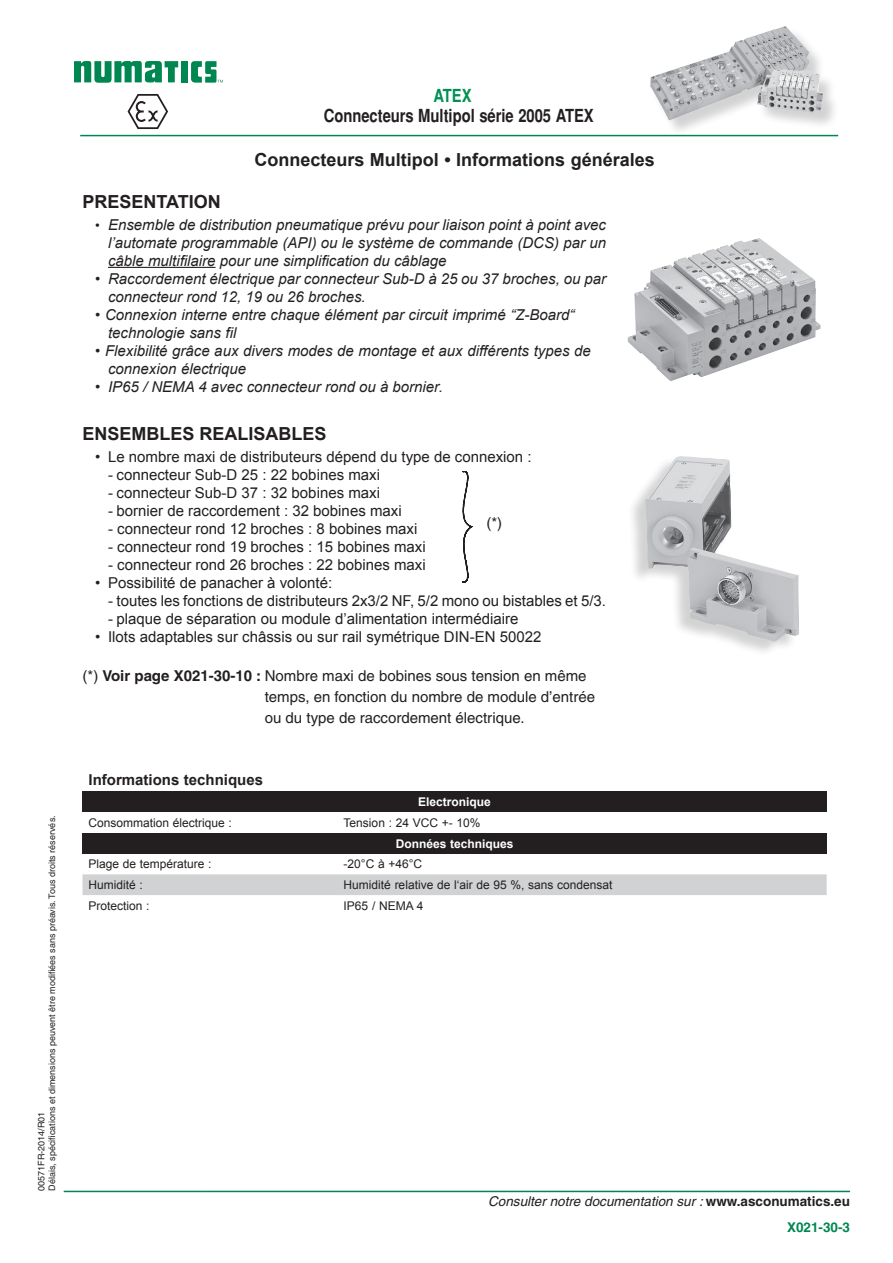
<style>
.page{position:relative;width:893px;height:1263px;background:#fff}
.page>*{position:absolute;margin:0;border:0;box-sizing:border-box;transform-origin:0 0}
.Ueberschrift_2{font:700 18px "Arial";color:#231f20}
.t1{font:700 condensed 18px "Helvetica";color:#231f20}
.t2{font:700 condensed 18px "Helvetica";color:#009055}
.t3{font:15px "Arial";color:#231f20}
.t4{font:italic 15px/18px "Arial";color:#231f20}
.t5{font:15px/21px "Helvetica";color:#231f20}
.t6{font:700 15px "Arial";color:#231f20}
.t7{font:italic 13.5px/26px "Helvetica";color:#231f20;text-align:right}
.t8{font:12px "Arial";color:#231f20}
.t9{font:700 12px "Arial";color:#fff}
.t10{font:9px "Helvetica";color:#231f20}
.s1{font-size:13.5px}
.s2{font-style:italic}
.s3{font-weight:700}
.s4{font-weight:700;font-style:normal}
.s5{font-weight:700;font-style:normal;color:#008751}
</style>
<div class="page">
<div style="left:181px;top:61px;width:7px;height:21px;background:#008751"></div>
<svg style="left:74px;top:61px;width:104px;height:22px"></svg>
<svg style="left:191px;top:61px;width:32px;height:22px"></svg>
<hr style="left:80px;top:135px;width:758px;height:1px;background:#008751">
<hr style="left:108px;top:267px;width:108px;height:1px;background:#231f20">
<div style="left:82px;top:791px;width:745px;height:21px;background:#231f20"></div>
<div style="left:82px;top:833px;width:745px;height:21px;background:#231f20"></div>
<div style="left:82px;top:874px;width:745px;height:21px;background:#d1d2d4"></div>
<img style="left:627px;top:238px;width:194px;height:143px">
<div style="left:651px;top:27px;width:175px;height:110px;background:#231f20;opacity:.2"></div>
<img style="left:650px;top:27px;width:158px;height:94px">
<div style="left:758px;top:71px;width:82px;height:59px;background:#231f20;opacity:.2"></div>
<img style="left:756px;top:67px;width:68px;height:46px">
<div style="left:627px;top:457px;width:171px;height:201px;background:#231f20;opacity:.2"></div>
<img style="left:645px;top:456px;width:154px;height:186px">
<svg style="left:462px;top:471px;width:10px;height:112px"></svg>
<hr style="left:64px;top:1191px;width:141px;height:1px;background:#008751">
<hr style="left:205px;top:1191px;width:645px;height:1px;background:#008751">
<svg style="left:128px;top:94px;width:40px;height:35px"></svg>
<p class="t10" style="left:47px;top:1191px;width:375px;rotate:-90deg">Délais, spécifications et dimensions peuvent être modifiées sans préavis. Tous droits réservés.</p>
<p class="t10" style="left:36px;top:1191px;width:81px;rotate:-90deg">00571FR-2014/R01</p>
<p class="t2" style="left:433px;top:85px;width:40px">ATEX</p>
<p class="t1" style="left:324px;top:105px;width:272px">Connecteurs Multipol série 2005 ATEX</p>
<p class="Ueberschrift_2" style="left:254px;top:148px;width:402px">Connecteurs Multipol • Informations générales</p>
<p class="Ueberschrift_2" style="left:82px;top:189px;width:140px">PRESENTATION</p>
<p class="t4" style="left:108px;top:216px;width:500px;text-align:justify;text-indent:-13px"><span class="s1">•</span> Ensemble de distribution pneumatique prévu pour liaison point à point avec l’automate programmable (API) ou le système de commande (DCS) par un câble multifilaire pour une simplification du câblage</p>
<p class="t4" style="left:108px;top:270px;width:499px;text-indent:-13px">• Raccordement électrique par connecteur Sub-D à 25 ou 37 broches, ou par connecteur rond 12, 19 ou 26 broches.</p>
<p class="t4" style="left:108px;top:306px;width:468px;text-indent:-13px">• Connexion interne entre chaque élément par circuit imprimé “Z-Board“ technologie sans fil</p>
<p class="t4" style="left:108px;top:342px;width:484px;text-indent:-13px">• Flexibilité grâce aux divers modes de montage et aux différents types de connexion électrique</p>
<p class="t4" style="left:95px;top:378px;width:349px">• IP65 / NEMA 4 avec connecteur rond ou à bornier.</p>
<p class="Ueberschrift_2" style="left:82px;top:422px;width:246px">ENSEMBLES REALISABLES</p>
<p class="t3" style="left:95px;top:447px;width:438px"><span class="s2">•</span> Le nombre maxi de distributeurs dépend du type de connexion :</p>
<p class="t3" style="left:108px;top:465px;width:273px">- connecteur Sub-D 25 : 22 bobines maxi</p>
<p class="t3" style="left:108px;top:483px;width:273px">- connecteur Sub-D 37 : 32 bobines maxi</p>
<p class="t3" style="left:108px;top:501px;width:295px">- bornier de raccordement : 32 bobines maxi</p>
<p class="t3" style="left:108px;top:519px;width:311px">- connecteur rond 12 broches : 8 bobines maxi</p>
<p class="t3" style="left:108px;top:537px;width:319px">- connecteur rond 19 broches : 15 bobines maxi</p>
<p class="t3" style="left:108px;top:555px;width:319px">- connecteur rond 26 broches : 22 bobines maxi</p>
<p class="t3" style="left:95px;top:573px;width:239px"><span class="s2">•</span> Possibilité de panacher à volonté:</p>
<p class="t3" style="left:108px;top:591px;width:500px">- toutes les fonctions de distributeurs 2x3/2 NF, 5/2 mono ou bistables et 5/3.</p>
<p class="t3" style="left:108px;top:609px;width:412px">- plaque de séparation ou module d’alimentation intermédiaire</p>
<p class="t3" style="left:95px;top:627px;width:448px"><span class="s2">•</span> Ilots adaptables sur châssis ou sur rail symétrique DIN-EN 50022</p>
<p class="t5" style="left:265px;top:665px;width:332px;text-indent:-182px">(*) <span class="s3">Voir page X021-30-10 :</span> Nombre maxi de bobines sous tension en même temps, en fonction du nombre de module d’entrée ou du type de raccordement électrique.</p>
<p class="t5" style="left:486px;top:512px;width:17px">(*)</p>
<p class="t6" style="left:88px;top:770px;width:176px">Informations techniques</p>
<p class="t9" style="left:418px;top:794px;width:74px">Electronique</p>
<p class="t8" style="left:88px;top:815px;width:145px">Consommation électrique :</p>
<p class="t8" style="left:344px;top:815px;width:138px">Tension : 24 VCC +- 10%</p>
<p class="t9" style="left:396px;top:835px;width:119px">Données techniques</p>
<p class="t8" style="left:88px;top:856px;width:125px">Plage de température :</p>
<p class="t8" style="left:344px;top:856px;width:80px">-20°C à +46°C</p>
<p class="t8" style="left:88px;top:877px;width:56px">Humidité :</p>
<p class="t8" style="left:344px;top:877px;width:270px">Humidité relative de l‘air de 95 %, sans condensat</p>
<p class="t8" style="left:88px;top:898px;width:63px">Protection :</p>
<p class="t8" style="left:344px;top:898px;width:81px">IP65 / NEMA 4</p>
<p class="t7" style="left:488px;top:1188px;width:363px">Consulter notre documentation sur : <span class="s4">www.asconumatics.eu<br></span><span class="s5">X021-30-3</span></p>
</div>
